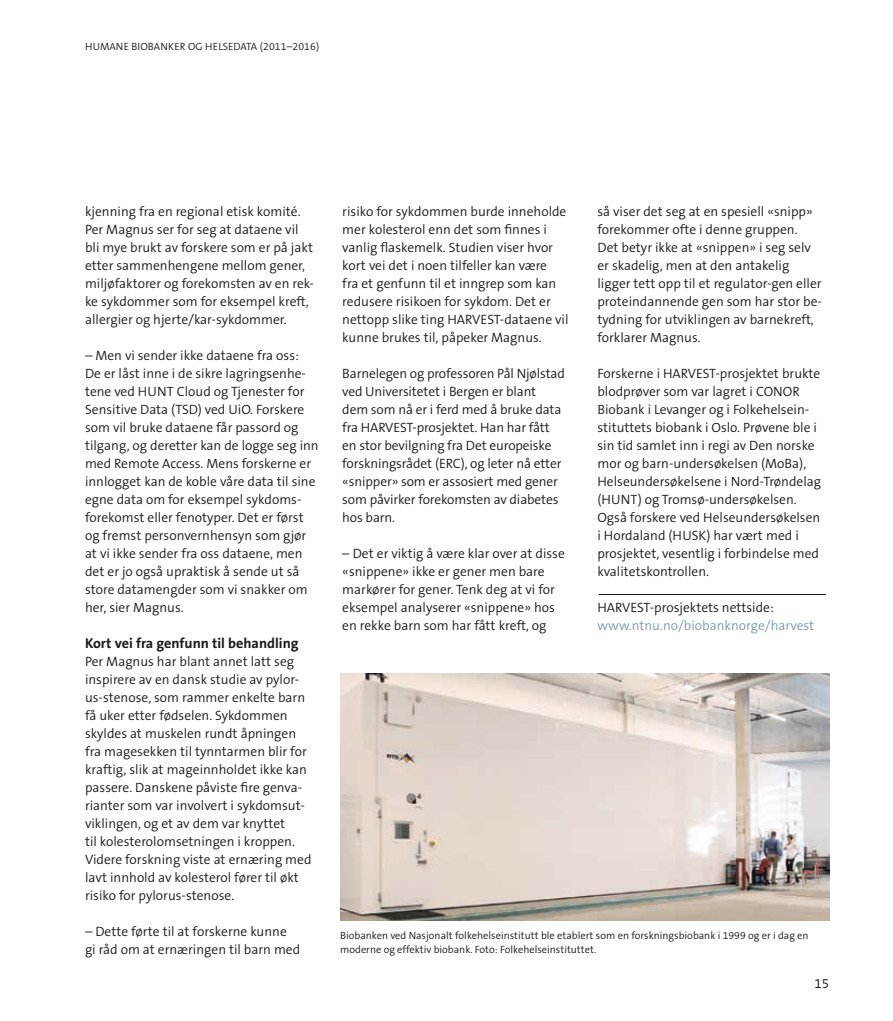
<style>
.page{position:relative;width:893px;height:1021px;background:#fff}
.page>*{position:absolute;margin:0;border:0;box-sizing:border-box;transform-origin:0 0}
.t1{font:700 14.25px "The Sans B7";color:#1a181c}
.t2{font:300 13.5px/18px "The Sans B4";color:#1a181c}
.t3{font:300 13.5px "The Sans B4";color:#7b9aad}
.t4{font:300 10.5px/14.2px "The Sans B4";color:#1a181c}
</style>
<div class="page">
<img style="left:340px;top:674px;width:489px;height:246px">
<hr style="left:598px;top:594px;width:228px;height:1px;background:#1a181c">
<p class="t4" style="left:85px;top:40px;width:236px">HUMANE BIOBANKER OG HELSEDATA (2011–2016)</p>
<p class="t2" style="left:85px;top:203px;width:230px">kjenning fra en regional etisk komité.<br>Per Magnus ser for seg at dataene vil bli mye brukt av forskere som er på jakt etter sammenhengene mellom gener, miljøfaktorer og forekomsten av en rek&shy;ke sykdommer som for eksempel kreft, allergier og hjerte/kar-sykdommer.</p>
<p class="t2" style="left:85px;top:347px;width:235px">– Men vi sender ikke dataene fra oss:<br>De er låst inne i de sikre lagringsenhe&shy;tene ved HUNT Cloud og Tjenester for Sensitive Data (TSD) ved UiO. Forskere som vil bruke dataene får passord og tilgang, og deretter kan de logge seg inn med Remote Access. Mens forskerne er innlogget kan de koble våre data til sine egne data om for eksempel sykdoms&shy;forekomst eller fenotyper. Det er først og fremst personvernhensyn som gjør at vi ikke sender fra oss dataene, men det er jo også upraktisk å sende ut så store datamengder som vi snakker om her, sier Magnus.</p>
<p class="t1" style="left:85px;top:636px;width:215px">Kort vei fra genfunn til behandling</p>
<p class="t2" style="left:85px;top:653px;width:228px">Per Magnus har blant annet latt seg inspirere av en dansk studie av pylor&shy;us-stenose, som rammer enkelte barn få uker etter fødselen. Sykdommen skyldes at muskelen rundt åpningen fra magesekken til tynntarmen blir for kraftig, slik at mageinnholdet ikke kan passere. Danskene påviste fire genva&shy;rianter som var involvert i sykdomsut&shy;viklingen, og et av dem var knyttet<br>til kolesterolomsetningen i kroppen.<br>Videre forskning viste at ernæring med lavt innhold av kolesterol fører til økt risiko for pylorus-stenose.</p>
<p class="t2" style="left:85px;top:923px;width:217px">– Dette førte til at forskerne kunne gi råd om at ernæringen til barn med</p>
<p class="t2" style="left:342px;top:203px;width:228px">risiko for sykdommen burde inneholde mer kolesterol enn det som finnes i vanlig flaskemelk. Studien viser hvor kort vei det i noen tilfeller kan være<br>fra et genfunn til et inngrep som kan redusere risikoen for sykdom. Det er nettopp slike ting HARVEST-dataene vil kunne brukes til, påpeker Magnus.</p>
<p class="t2" style="left:342px;top:365px;width:224px">Barnelegen og professoren Pål Njølstad ved Universitetet i Bergen er blant dem som nå er i ferd med å bruke data fra HARVEST-prosjektet. Han har fått en stor bevilgning fra Det europeiske forskningsrådet (ERC), og leter nå etter «snipper» som er assosiert med gener som påvirker forekomsten av diabetes hos barn.</p>
<p class="t2" style="left:342px;top:545px;width:224px">– Det er viktig å være klar over at disse «snippene» ikke er gener men bare markører for gener. Tenk deg at vi for eksempel analyserer «snippene» hos en rekke barn som har fått kreft, og</p>
<p class="t2" style="left:597px;top:203px;width:226px">så viser det seg at en spesiell «snipp» forekommer ofte i denne gruppen.<br>Det betyr ikke at «snippen» i seg selv er skadelig, men at den antakelig ligger tett opp til et regulator-gen eller proteindannende gen som har stor be&shy;tydning for utviklingen av barnekreft, forklarer Magnus.</p>
<p class="t2" style="left:597px;top:365px;width:225px">Forskerne i HARVEST-prosjektet brukte blodprøver som var lagret i CONOR Biobank i Levanger og i Folkehelsein&shy;stituttets biobank i Oslo. Prøvene ble i sin tid samlet inn i regi av Den norske mor og barn-undersøkelsen (MoBa), Helseundersøkelsene i Nord-Trøndelag (HUNT) og Tromsø-undersøkelsen.<br>Også forskere ved Helseundersøkelsen i Hordaland (HUSK) har vært med i prosjektet, vesentlig i forbindelse med kvalitetskontrollen.</p>
<p class="t2" style="left:597px;top:599px;width:178px">HARVEST-prosjektets nettside:</p>
<p class="t3" style="left:597px;top:618px;width:218px">www.ntnu.no/biobanknorge/harvest</p>
<p class="t4" style="left:340px;top:928px;width:470px">Biobanken ved Nasjonalt folkehelseinstitutt ble etablert som en forskningsbiobank i 1999 og er i dag en moderne og effektiv biobank. Foto: Folkehelseinstituttet.</p>
<p class="t2" style="left:814px;top:975px;width:16px">15</p>
</div>
